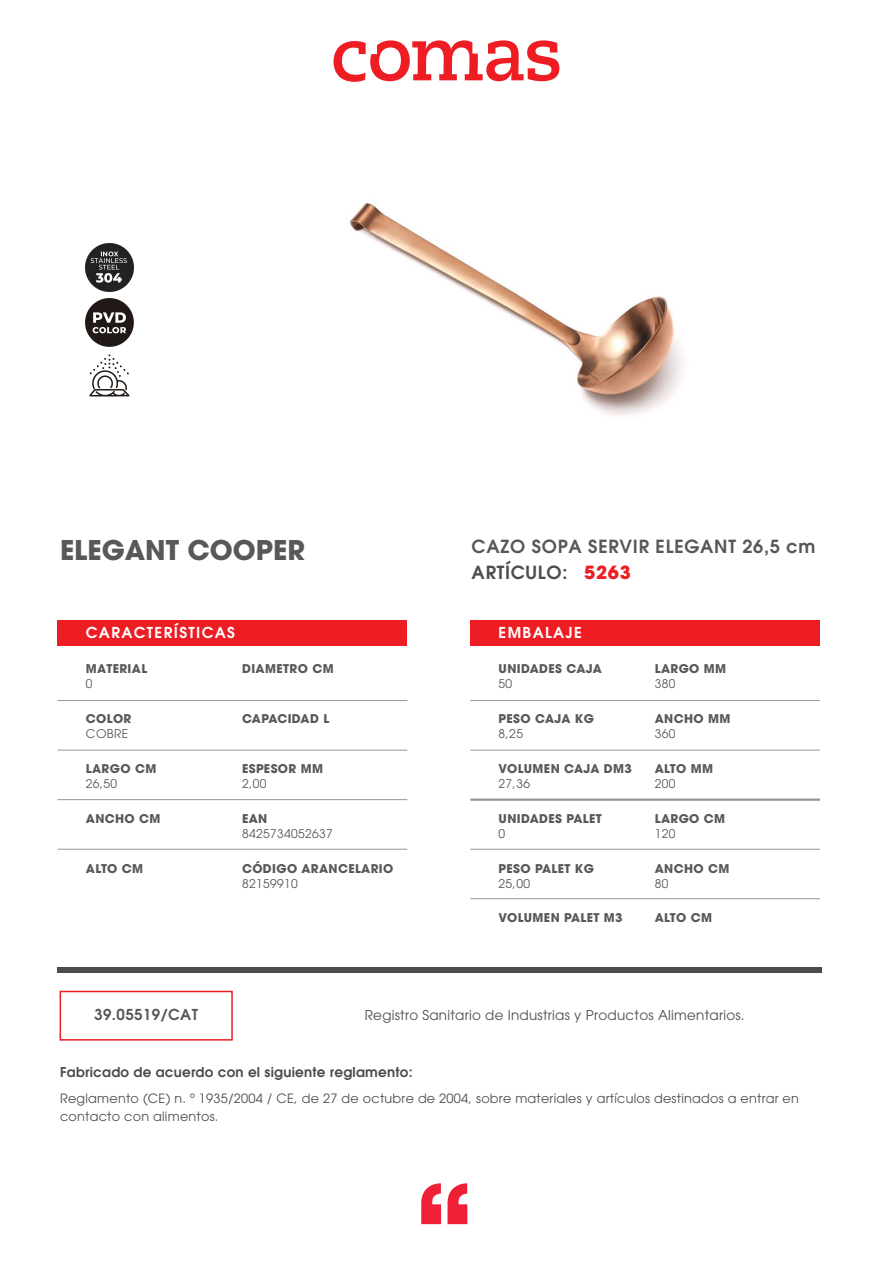
<style>
.page{position:relative;width:893px;height:1263px;background:#fff}
.page>*{position:absolute;margin:0;border:0;box-sizing:border-box;transform-origin:0 0}
.t1{font:700 27px "Avant Garde";color:#57585a}
.t2{font:600 18px/25.7px "Avant Garde";letter-spacing:.04em;color:#57585a}
.t3{font:600 15px "Avant Garde";letter-spacing:.09em;color:#fff}
.t4{font:600 15px "Avant Garde";letter-spacing:.03em;color:#57585a}
.t5{font:13.5px "Avant Garde";letter-spacing:.02em;color:#4b4c4d}
.t6{font:600 13.5px "Avant Garde";letter-spacing:.02em;color:#4b4c4d}
.t7{font:12.75px/18px "Avant Garde";letter-spacing:.02em;color:#4b4c4d}
.t8{font:700 12px "Avant Garde";letter-spacing:.03em;color:#57585a}
.t9{font:12px "Avant Garde";letter-spacing:.03em;color:#57585a}
.t10{font:700 12px "Avant Garde";letter-spacing:.01em;color:#57585a}
.s1{color:#4b4c4d}
.s2{font-weight:700;color:#ee1d23}
</style>
<div class="page">
<svg style="left:421px;top:1183px;width:20px;height:41px"></svg>
<svg style="left:448px;top:1183px;width:19px;height:41px"></svg>
<svg style="left:334px;top:40px;width:225px;height:42px"></svg>
<div style="left:58px;top:620px;width:349px;height:25px;background:#ee1d23"></div>
<div style="left:58px;top:967px;width:764px;height:6px;background:#4b4c4d"></div>
<hr style="left:58px;top:700px;width:349px;height:1px;background:#939598">
<hr style="left:58px;top:750px;width:349px;height:1px;background:#939598">
<hr style="left:58px;top:799px;width:349px;height:1px;background:#939598">
<hr style="left:58px;top:849px;width:349px;height:1px;background:#939598">
<div style="left:470px;top:620px;width:350px;height:25px;background:#ee1d23"></div>
<hr style="left:470px;top:700px;width:350px;height:1px;background:#939598">
<hr style="left:470px;top:750px;width:350px;height:1px;background:#939598">
<hr style="left:470px;top:798px;width:350px;height:3px;background:#939598">
<hr style="left:470px;top:849px;width:350px;height:1px;background:#939598">
<hr style="left:470px;top:898px;width:350px;height:1px;background:#939598">
<div style="left:60px;top:991px;width:173px;height:49px;border:2px solid #ee1d23"></div>
<img style="left:85px;top:243px;width:49px;height:154px">
<img style="left:350px;top:203px;width:333px;height:213px">
<h1 class="t1" style="left:60px;top:532px;width:246px">ELEGANT COOPER</h1>
<h2 class="t2" style="left:472px;top:533px;width:345px">CAZO SOPA SERVIR ELEGANT 26,5 cm<br><span class="s1">ARTÍCULO:</span> <span class="s2">5263</span></h2>
<p class="t3" style="left:86px;top:623px;width:151px">CARACTERÍSTICAS</p>
<p class="t8" style="left:86px;top:661px;width:63px">MATERIAL</p>
<p class="t9" style="left:86px;top:677px;width:8px">0</p>
<p class="t8" style="left:242px;top:661px;width:93px">DIAMETRO CM</p>
<p class="t8" style="left:86px;top:711px;width:47px">COLOR</p>
<p class="t9" style="left:86px;top:727px;width:44px">COBRE</p>
<p class="t8" style="left:86px;top:761px;width:72px">LARGO CM</p>
<p class="t9" style="left:86px;top:777px;width:33px">26,50</p>
<p class="t8" style="left:86px;top:810px;width:76px">ANCHO CM</p>
<p class="t10" style="left:242px;top:711px;width:89px">CAPACIDAD L</p>
<p class="t8" style="left:242px;top:761px;width:83px">ESPESOR MM</p>
<p class="t9" style="left:242px;top:776px;width:26px">2,00</p>
<p class="t8" style="left:242px;top:810px;width:27px">EAN</p>
<p class="t9" style="left:242px;top:826px;width:92px">8425734052637</p>
<p class="t3" style="left:499px;top:623px;width:85px">EMBALAJE</p>
<p class="t8" style="left:499px;top:661px;width:105px">UNIDADES CAJA</p>
<p class="t9" style="left:499px;top:677px;width:15px">50</p>
<p class="t8" style="left:499px;top:711px;width:97px">PESO CAJA KG</p>
<p class="t9" style="left:499px;top:727px;width:26px">8,25</p>
<p class="t8" style="left:499px;top:761px;width:135px">VOLUMEN CAJA DM3</p>
<p class="t9" style="left:499px;top:777px;width:33px">27,36</p>
<p class="t8" style="left:499px;top:810px;width:105px">UNIDADES PALET</p>
<p class="t9" style="left:499px;top:826px;width:8px">0</p>
<p class="t8" style="left:655px;top:661px;width:73px">LARGO MM</p>
<p class="t9" style="left:655px;top:677px;width:22px">380</p>
<p class="t8" style="left:655px;top:711px;width:77px">ANCHO MM</p>
<p class="t9" style="left:655px;top:727px;width:22px">360</p>
<p class="t8" style="left:655px;top:761px;width:60px">ALTO MM</p>
<p class="t9" style="left:655px;top:777px;width:22px">200</p>
<p class="t8" style="left:655px;top:810px;width:72px">LARGO CM</p>
<p class="t9" style="left:655px;top:826px;width:22px">120</p>
<p class="t8" style="left:86px;top:860px;width:59px">ALTO CM</p>
<p class="t8" style="left:242px;top:860px;width:153px">CÓDIGO ARANCELARIO</p>
<p class="t9" style="left:242px;top:876px;width:57px">82159910</p>
<p class="t8" style="left:499px;top:860px;width:97px">PESO PALET KG</p>
<p class="t9" style="left:499px;top:876px;width:33px">25,00</p>
<p class="t8" style="left:499px;top:910px;width:126px">VOLUMEN PALET M3</p>
<p class="t8" style="left:655px;top:860px;width:76px">ANCHO CM</p>
<p class="t9" style="left:655px;top:876px;width:15px">80</p>
<p class="t8" style="left:655px;top:910px;width:59px">ALTO CM</p>
<p class="t4" style="left:94px;top:1005px;width:105px">39.05519/CAT</p>
<p class="t5" style="left:365px;top:1007px;width:381px">Registro Sanitario de Industrias y Productos Alimentarios.</p>
<p class="t6" style="left:60px;top:1063px;width:354px">Fabricado de acuerdo con el siguiente reglamento:</p>
<p class="t7" style="left:60px;top:1090px;width:740px">Reglamento (CE) n. º 1935/2004 / CE, de 27 de octubre de 2004, sobre materiales y artículos destinados a entrar en contacto con alimentos.</p>
</div>
